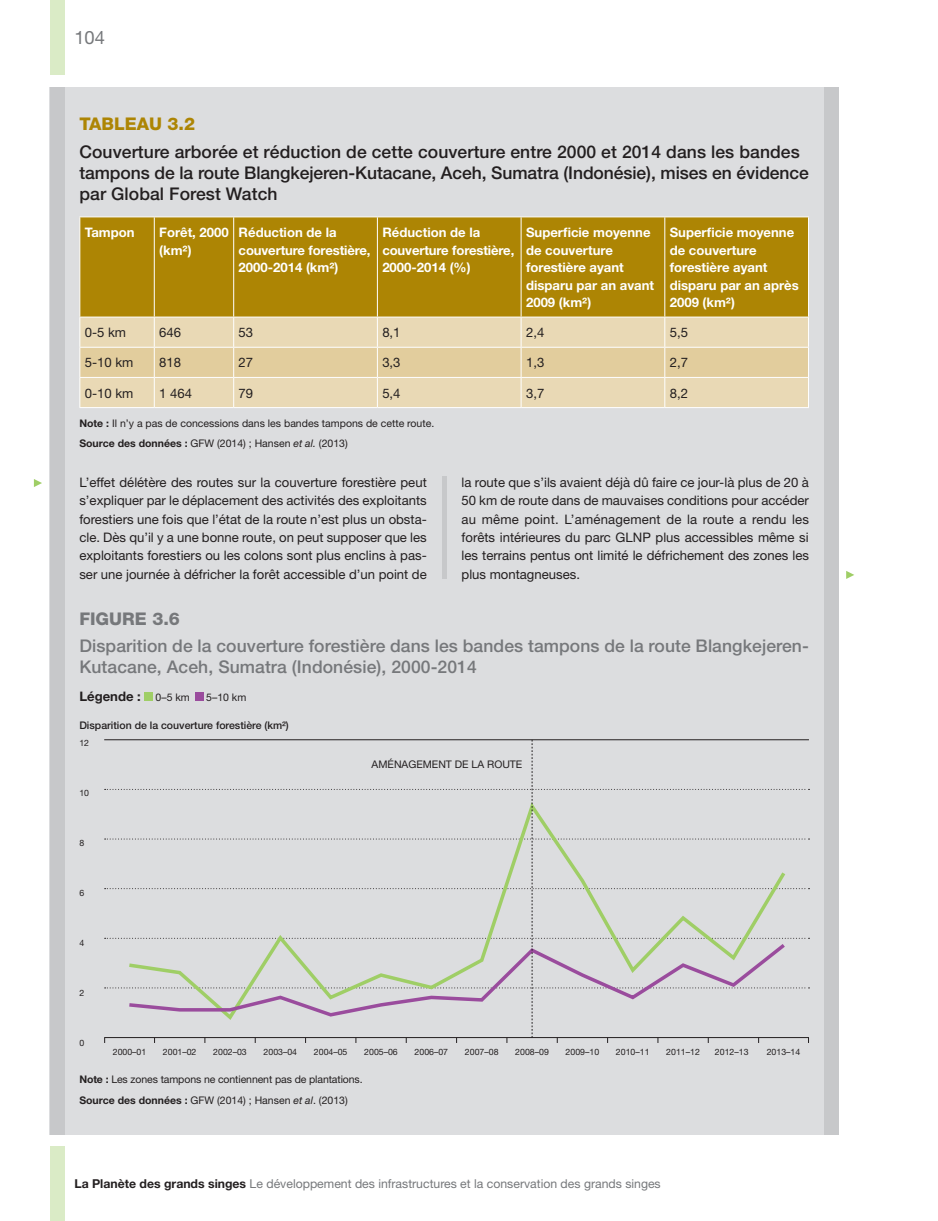
<style>
.page{position:relative;width:938px;height:1221px;background:#fff}
.page>*{position:absolute;margin:0;border:0;box-sizing:border-box;transform-origin:0 0}
.t1{font:18.38px "Helvetica Neue";color:#76787b}
.t2{font:500 17.5px/21px "Helvetica Neue";letter-spacing:.005em;color:#231f20}
.t3{font:500 17.5px/21px "Helvetica Neue";letter-spacing:.005em;color:#76787b}
.t4{font:800 17.5px "Helvetica Neue";color:#ad8504}
.t5{font:800 17.5px "Helvetica Neue";color:#76787b}
.t6{font:13.12px/18.4px "Helvetica Neue";color:#231f20;text-align:justify}
.t7{font:700 13.12px/17.5px "Helvetica Neue";color:#fff}
.t8{font:700 13.12px "Helvetica Neue";color:#231f20}
.t9{font:12.25px "Helvetica Neue";color:#76787b}
.t10{font:10.5px/20.7px "Helvetica Neue";color:#231f20}
.t11{font:500 10.5px "Helvetica Neue";color:#231f20}
.t12{font:8.75px "Helvetica Neue";color:#231f20}
.s1{font-weight:700}
.s2{font-style:italic}
.s3{font-weight:700;color:#231f20}
</style>
<div class="page">
<div style="left:50px;top:0;width:14px;height:74px;background:#daebc6"></div>
<div style="left:50px;top:1146px;width:14px;height:74px;background:#daebc6"></div>
<div style="left:50px;top:87px;width:788px;height:1047px;background:#dcdddf"></div>
<div style="left:50px;top:87px;width:14px;height:1047px;background:#c7c8ca"></div>
<div style="left:823px;top:87px;width:15px;height:1047px;background:#c7c8ca"></div>
<div style="left:80px;top:217px;width:728px;height:99px;background:#ad8504"></div>
<svg style="left:80px;top:317px;width:728px;height:30px;background:#e9dab7"></svg>
<hr style="left:79px;top:216px;width:75px;height:1px;background:#fff">
<hr style="left:79px;top:217px;width:1px;height:99px;background:#fff">
<hr style="left:154px;top:216px;width:80px;height:1px;background:#fff">
<hr style="left:154px;top:217px;width:1px;height:99px;background:#fff">
<hr style="left:234px;top:216px;width:143px;height:1px;background:#fff">
<hr style="left:233px;top:217px;width:1px;height:99px;background:#fff">
<hr style="left:377px;top:216px;width:144px;height:1px;background:#fff">
<hr style="left:377px;top:217px;width:1px;height:99px;background:#fff">
<hr style="left:521px;top:216px;width:144px;height:1px;background:#fff">
<hr style="left:520px;top:217px;width:1px;height:99px;background:#fff">
<hr style="left:665px;top:216px;width:144px;height:1px;background:#fff">
<hr style="left:664px;top:217px;width:1px;height:99px;background:#fff">
<hr style="left:808px;top:217px;width:1px;height:99px;background:#fff">
<hr style="left:79px;top:316px;width:75px;height:1px;background:#fff">
<hr style="left:79px;top:317px;width:1px;height:30px;background:#fff">
<hr style="left:154px;top:316px;width:80px;height:1px;background:#fff">
<hr style="left:154px;top:317px;width:1px;height:30px;background:#fff">
<hr style="left:234px;top:316px;width:143px;height:1px;background:#fff">
<hr style="left:233px;top:317px;width:1px;height:30px;background:#fff">
<hr style="left:377px;top:316px;width:144px;height:1px;background:#fff">
<hr style="left:377px;top:317px;width:1px;height:30px;background:#fff">
<hr style="left:521px;top:316px;width:144px;height:1px;background:#fff">
<hr style="left:520px;top:317px;width:1px;height:30px;background:#fff">
<hr style="left:665px;top:316px;width:144px;height:1px;background:#fff">
<hr style="left:664px;top:317px;width:1px;height:30px;background:#fff">
<hr style="left:808px;top:317px;width:1px;height:30px;background:#fff">
<svg style="left:79px;top:347px;width:730px;height:60px;background:#e6d4ac"></svg>
<hr style="left:79px;top:407px;width:75px;height:1px;background:#fff">
<hr style="left:154px;top:407px;width:80px;height:1px;background:#fff">
<hr style="left:234px;top:407px;width:143px;height:1px;background:#fff">
<hr style="left:377px;top:407px;width:144px;height:1px;background:#fff">
<hr style="left:521px;top:407px;width:144px;height:1px;background:#fff">
<hr style="left:665px;top:407px;width:144px;height:1px;background:#fff">
<div style="left:441px;top:476px;width:5px;height:103px;background:#c7c8ca"></div>
<div style="left:145px;top:692px;width:8px;height:8px;background:#9fce66"></div>
<div style="left:195px;top:692px;width:8px;height:8px;background:#9a4c9d"></div>
<svg style="left:104px;top:739px;width:705px;height:303px"></svg>
<svg style="left:846px;top:571px;width:8px;height:8px"></svg>
<svg style="left:33px;top:479px;width:9px;height:8px"></svg>
<h1 class="t1" style="left:74px;top:26px;width:32px">104</h1>
<h2 class="t4" style="left:79px;top:113px;width:117px">TABLEAU 3.2</h2>
<h2 class="t2" style="left:79px;top:141px;width:731px">Couverture arborée et réduction de cette couverture entre 2000 et 2014 dans les bandes tampons de la route Blangkejeren-Kutacane, Aceh, Sumatra (Indonésie), mises en évidence par Global Forest Watch</h2>
<p class="t7" style="left:85px;top:223px;width:51px">Tampon</p>
<p class="t7" style="left:159px;top:223px;width:71px">Forêt, 2000 (km²)</p>
<p class="t7" style="left:239px;top:223px;width:133px">Réduction de la couverture forestière,<br>2000-2014 (km²)</p>
<p class="t7" style="left:382px;top:223px;width:133px">Réduction de la couverture forestière,<br>2000-2014 (%)</p>
<p class="t7" style="left:526px;top:223px;width:130px">Superficie moyenne de couverture forestière ayant disparu par an avant<br>2009 (km²)</p>
<p class="t7" style="left:669px;top:223px;width:131px">Superficie moyenne de couverture forestière ayant disparu par an après<br>2009 (km²)</p>
<p class="t6" style="left:85px;top:323px;width:43px">0-5 km</p>
<p class="t6" style="left:159px;top:323px;width:23px">646</p>
<p class="t6" style="left:239px;top:323px;width:16px">53</p>
<p class="t6" style="left:382px;top:323px;width:20px">8,1</p>
<p class="t6" style="left:526px;top:323px;width:20px">2,4</p>
<p class="t6" style="left:669px;top:323px;width:20px">5,5</p>
<p class="t6" style="left:85px;top:353px;width:50px">5-10 km</p>
<p class="t6" style="left:159px;top:353px;width:23px">818</p>
<p class="t6" style="left:239px;top:353px;width:16px">27</p>
<p class="t6" style="left:382px;top:353px;width:20px">3,3</p>
<p class="t6" style="left:526px;top:353px;width:20px">1,3</p>
<p class="t6" style="left:669px;top:353px;width:20px">2,7</p>
<p class="t6" style="left:85px;top:383px;width:50px">0-10 km</p>
<p class="t6" style="left:159px;top:383px;width:34px">1 464</p>
<p class="t6" style="left:239px;top:383px;width:16px">79</p>
<p class="t6" style="left:382px;top:383px;width:20px">5,4</p>
<p class="t6" style="left:526px;top:383px;width:20px">3,7</p>
<p class="t6" style="left:669px;top:383px;width:20px">8,2</p>
<p class="t10" style="left:79px;top:412px;width:356px"><span class="s1">Note :</span> Il n’y a pas de concessions dans les bandes tampons de cette route.<br><span class="s1">Source des données :</span> GFW (2014) ; Hansen <span class="s2">et al.</span> (2013)</p>
<p class="t6" style="left:79px;top:473px;width:349px">L’effet délétère des routes sur la couverture forestière peut s’expliquer par le déplacement des activités des exploitants forestiers une fois que l’état de la route n’est plus un obsta&shy;cle. Dès qu’il y a une bonne route, on peut supposer que les exploitants forestiers ou les colons sont plus enclins à pas&shy;ser une journée à défricher la forêt accessible d’un point de</p>
<p class="t6" style="left:461px;top:473px;width:349px">la route que s’ils avaient déjà dû faire ce jour-là plus de 20 à 50 km de route dans de mauvaises conditions pour accéder au même point. L’aménagement de la route a rendu les forêts intérieures du parc GLNP plus accessibles même si les terrains pentus ont limité le défrichement des zones les plus montagneuses.</p>
<h2 class="t5" style="left:79px;top:608px;width:102px">FIGURE 3.6</h2>
<h2 class="t3" style="left:79px;top:635px;width:731px">Disparition de la couverture forestière dans les bandes tampons de la route Blangkejeren-<br>Kutacane, Aceh, Sumatra (Indonésie), 2000-2014</h2>
<p class="t8" style="left:79px;top:687px;width:63px">Légende :</p>
<p class="t10" style="left:156px;top:686px;width:36px">0–5 km</p>
<p class="t10" style="left:206px;top:686px;width:42px">5–10 km</p>
<p class="t12" style="left:79px;top:737px;width:11px">12</p>
<p class="t11" style="left:79px;top:719px;width:211px">Disparition de la couverture forestière (km²)</p>
<p class="t12" style="left:79px;top:787px;width:11px">10</p>
<p class="t12" style="left:79px;top:837px;width:6px">8</p>
<p class="t12" style="left:79px;top:887px;width:6px">6</p>
<p class="t12" style="left:79px;top:937px;width:6px">4</p>
<p class="t12" style="left:79px;top:987px;width:6px">2</p>
<p class="t12" style="left:79px;top:1037px;width:6px">0</p>
<p class="t10" style="left:371px;top:753px;width:152px">AMÉNAGEMENT DE LA ROUTE</p>
<p class="t12" style="left:113px;top:1046px;width:35px">2000–01</p>
<p class="t12" style="left:163px;top:1046px;width:35px">2001–02</p>
<p class="t12" style="left:213px;top:1046px;width:35px">2002–03</p>
<p class="t12" style="left:263px;top:1046px;width:35px">2003–04</p>
<p class="t12" style="left:314px;top:1046px;width:35px">2004–05</p>
<p class="t12" style="left:364px;top:1046px;width:35px">2005–06</p>
<p class="t12" style="left:414px;top:1046px;width:35px">2006–07</p>
<p class="t12" style="left:465px;top:1046px;width:35px">2007–08</p>
<p class="t12" style="left:515px;top:1046px;width:35px">2008–09</p>
<p class="t12" style="left:565px;top:1046px;width:35px">2009–10</p>
<p class="t12" style="left:616px;top:1046px;width:35px">2010–11</p>
<p class="t12" style="left:666px;top:1046px;width:35px">2011–12</p>
<p class="t12" style="left:715px;top:1046px;width:35px">2012–13</p>
<p class="t12" style="left:766px;top:1046px;width:35px">2013–14</p>
<p class="t10" style="left:79px;top:1067px;width:285px;line-height:21.5px"><span class="s1">Note :</span> Les zones tampons ne contiennent pas de plantations.<br><span class="s1">Source des données :</span> GFW (2014) ; Hansen <span class="s2">et al</span>. (2013)</p>
<p class="t9" style="left:74px;top:1176px;width:588px"><span class="s3">La Planète des grands singes</span> Le développement des infrastructures et la conservation des grands singes</p>
</div>
